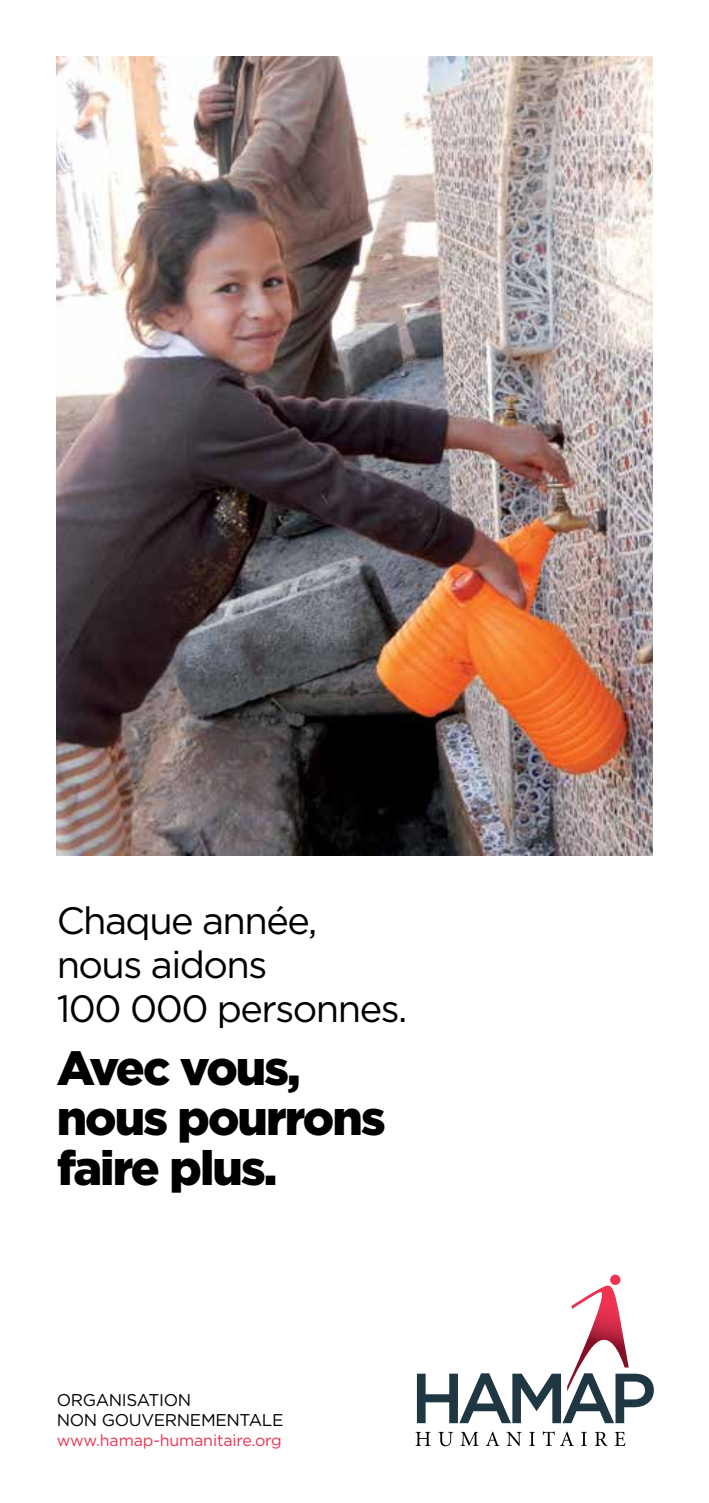
<style>
.page{position:relative;width:709px;height:1503px;background:#fff}
.page>*{position:absolute;margin:0;border:0;box-sizing:border-box;transform-origin:0 0}
.t1{font:900 48px/50px "Gotham";letter-spacing:-.04em;color:#000}
.t2{font:38px/44px "Gotham";letter-spacing:-.04em;color:#000}
.t3{font:17px/20px "Gotham";letter-spacing:-.02em;color:#000}
.t4{font:16px "Gotham";letter-spacing:-.01em;color:#ee3353}
</style>
<div class="page">
<svg style="left:417px;top:1274px;width:237px;height:149px"></svg>
<svg style="left:415px;top:1431px;width:15px;height:14px"></svg>
<svg style="left:438px;top:1431px;width:15px;height:15px"></svg>
<svg style="left:460px;top:1431px;width:18px;height:14px"></svg>
<svg style="left:487px;top:1431px;width:12px;height:14px"></svg>
<svg style="left:506px;top:1431px;width:15px;height:14px"></svg>
<svg style="left:529px;top:1431px;width:6px;height:14px"></svg>
<svg style="left:542px;top:1431px;width:31px;height:14px"></svg>
<svg style="left:581px;top:1431px;width:6px;height:14px"></svg>
<svg style="left:594px;top:1431px;width:13px;height:15px"></svg>
<svg style="left:614px;top:1431px;width:11px;height:14px"></svg>
<img style="left:57px;top:57px;width:595px;height:798px">
<p class="t2" style="left:57px;top:898px;width:352px">Chaque année, nous aidons<br>100 000 personnes.</p>
<p class="t1" style="left:57px;top:1042px;width:330px">Avec vous, nous pourrons faire plus.</p>
<p class="t3" style="left:57px;top:1390px;width:228px">ORGANISATION<br>NON GOUVERNEMENTALE</p>
<p class="t4" style="left:57px;top:1430px;width:227px">www.hamap-humanitaire.org</p>
</div>
